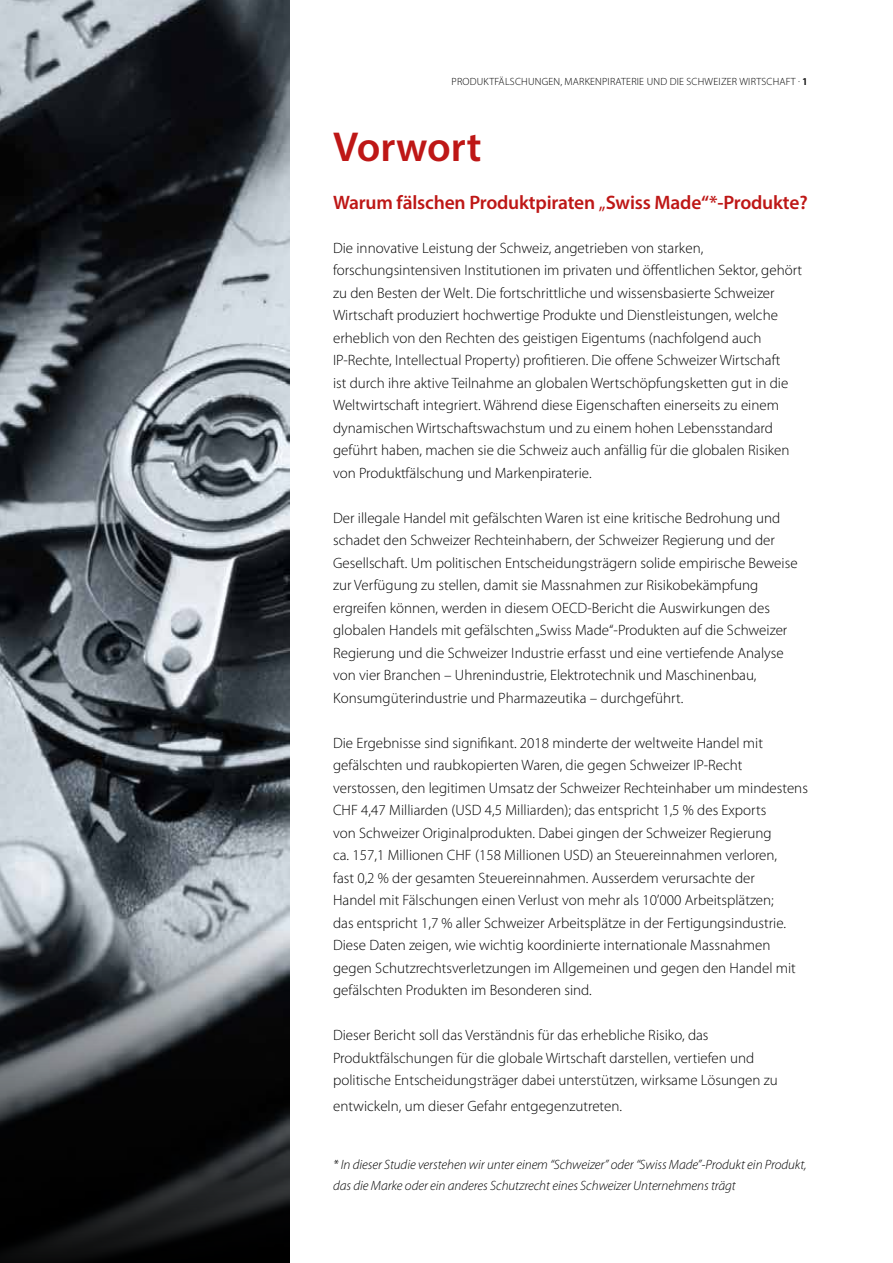
<style>
.page{position:relative;width:893px;height:1263px;background:#fff}
.page>*{position:absolute;margin:0;border:0;box-sizing:border-box;transform-origin:0 0}
.t1{font:600 42px "Myriad Pro";color:#be1716}
.t2{font:600 19.5px "Myriad Pro";letter-spacing:-.01em;color:#be1716}
.t3{font:300 15px/22.5px "Myriad Pro";color:#000}
.t4{font:italic 300 13.5px/21px "Myriad Pro";letter-spacing:-.005em;color:#000}
.t5{font:300 10.5px "Myriad Pro";letter-spacing:.02em;color:#000}
.s1{font-weight:600}
.s2{font-weight:400}
</style>
<div class="page">
<img style="left:0;top:0;width:289px;height:920px">
<svg style="left:0;top:920px;width:289px;height:343px;background:#2f3134"></svg>
<p class="t5" style="left:451px;top:75px;width:358px">PRODUKTFÄLSCHUNGEN, MARKENPIRATERIE UND DIE SCHWEIZER WIRTSCHAFT . <span class="s1">1</span></p>
<h1 class="t1" style="left:333px;top:120px;width:150px">Vorwort</h1>
<h2 class="t2" style="left:333px;top:190px;width:476px">Warum fälschen Produktpiraten <span class="s2">„</span>Swiss Made“*-Produkte?</h2>
<p class="t3" style="left:333px;top:236px;width:471px">Die innovative Leistung der Schweiz, angetrieben von starken, forschungsintensiven Institutionen im privaten und öffentlichen Sektor, gehört zu den Besten der Welt. Die fortschrittliche und wissensbasierte Schweizer Wirtschaft produziert hochwertige Produkte und Dienstleistungen, welche erheblich von den Rechten des geistigen Eigentums (nachfolgend auch IP-Rechte, Intellectual Property) profitieren. Die offene Schweizer Wirtschaft<br>ist durch ihre aktive Teilnahme an globalen Wertschöpfungsketten gut in die Weltwirtschaft integriert. Während diese Eigenschaften einerseits zu einem dynamischen Wirtschaftswachstum und zu einem hohen Lebensstandard geführt haben, machen sie die Schweiz auch anfällig für die globalen Risiken von Produktfälschung und Markenpiraterie.</p>
<p class="t3" style="left:333px;top:506px;width:466px">Der illegale Handel mit gefälschten Waren ist eine kritische Bedrohung und schadet den Schweizer Rechteinhabern, der Schweizer Regierung und der Gesellschaft. Um politischen Entscheidungsträgern solide empirische Beweise zur Verfügung zu stellen, damit sie Massnahmen zur Risikobekämpfung ergreifen können, werden in diesem OECD-Bericht die Auswirkungen des globalen Handels mit gefälschten „Swiss Made“-Produkten auf die Schweizer Regierung und die Schweizer Industrie erfasst und eine vertiefende Analyse von vier Branchen – Uhrenindustrie, Elektrotechnik und Maschinenbau, Konsumgüterindustrie und Pharmazeutika – durchgeführt.</p>
<p class="t3" style="left:333px;top:731px;width:476px">Die Ergebnisse sind signifikant. 2018 minderte der weltweite Handel mit gefälschten und raubkopierten Waren, die gegen Schweizer IP-Recht verstossen, den legitimen Umsatz der Schweizer Rechteinhaber um mindestens CHF 4,47 Milliarden (USD 4,5 Milliarden); das entspricht 1,5 % des Exports<br>von Schweizer Originalprodukten. Dabei gingen der Schweizer Regierung<br>ca. 157,1 Millionen CHF (158 Millionen USD) an Steuereinnahmen verloren,<br>fast 0,2 % der gesamten Steuereinnahmen. Ausserdem verursachte der<br>Handel mit Fälschungen einen Verlust von mehr als 10’000 Arbeitsplätzen;<br>das entspricht 1,7 % aller Schweizer Arbeitsplätze in der Fertigungsindustrie.<br>Diese Daten zeigen, wie wichtig koordinierte internationale Massnahmen gegen Schutzrechtsverletzungen im Allgemeinen und gegen den Handel mit gefälschten Produkten im Besonderen sind.</p>
<p class="t3" style="left:333px;top:1024px;width:446px">Dieser Bericht soll das Verständnis für das erhebliche Risiko, das<br>Produktfälschungen für die globale Wirtschaft darstellen, vertiefen und politische Entscheidungsträger dabei unterstützen, wirksame Lösungen zu</p>
<p class="t3" style="left:333px;top:1094px;width:290px">entwickeln, um dieser Gefahr entgegenzutreten.</p>
<p class="t4" style="left:333px;top:1153px;width:475px">* In dieser Studie verstehen wir unter einem “Schweizer” oder “Swiss Made”-Produkt ein Produkt, das die Marke oder ein anderes Schutzrecht eines Schweizer Unternehmens trägt</p>
</div>
